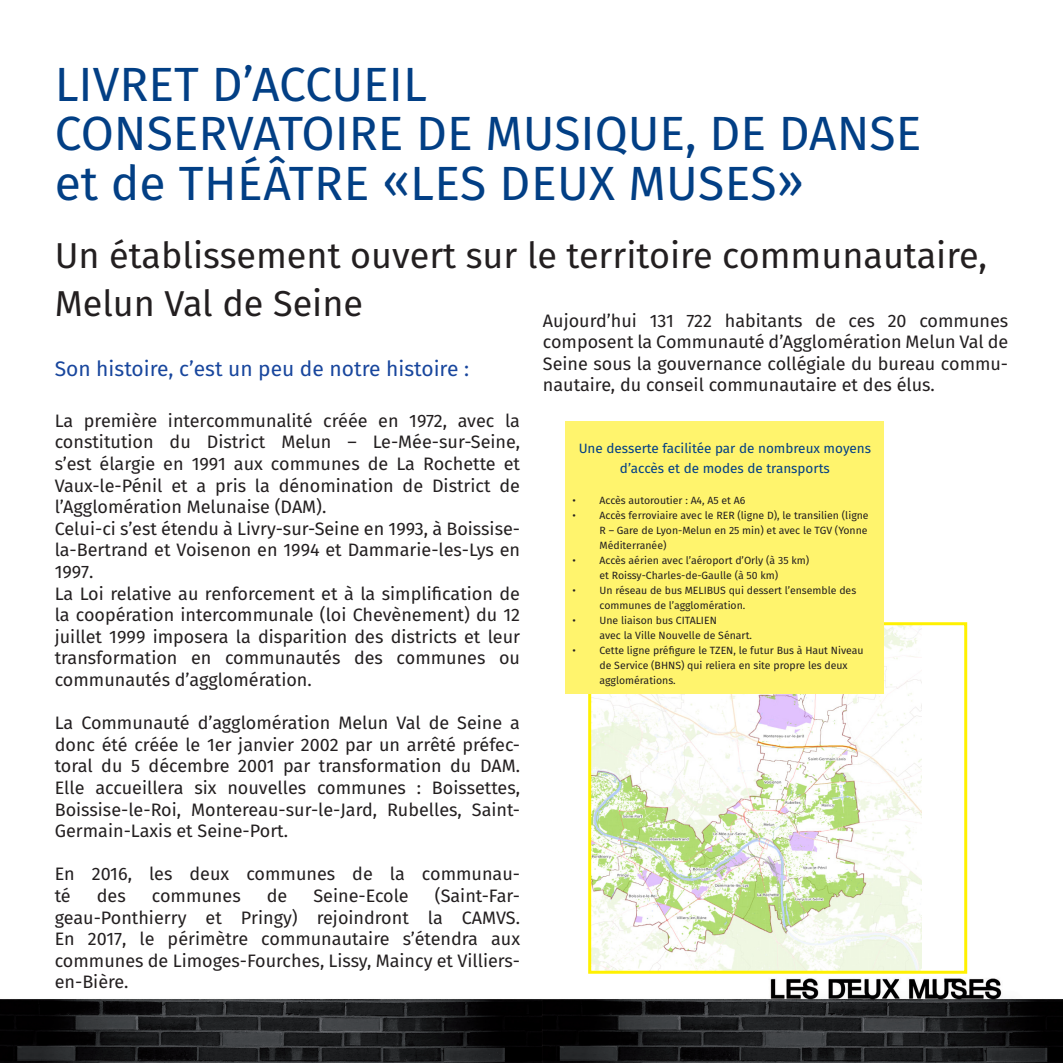
<style>
.page{position:relative;width:1063px;height:1063px;background:#fff}
.page>*{position:absolute;margin:0;border:0;box-sizing:border-box;transform-origin:0 0}
.Le_titre{font:48px/49.5px "Fira Sans";color:#023f85}
.titre_simple{font:36px "Fira Sans";color:#231f20}
.Les_cylces{font:21px "Fira Sans";color:#18469d}
.texte_standard{font:18px/21.6px "Fira Sans";color:#231f20;text-align:justify}
.Le_titre-2{font:13.5px/19.8px "Fira Sans";color:#023f85;text-align:center}
.t1{font:10.5px/15px "Fira Sans";color:#231f20}
</style>
<div class="page">
<img style="left:0;top:421px;width:1063px;height:642px">
<img style="left:592px;top:626px;width:329px;height:344px">
<div style="left:588px;top:622px;width:379px;height:352px;border:3px solid #fff101"></div>
<div style="left:566px;top:422px;width:318px;height:272px;background:#fff46d"></div>
<p class="Le_titre" style="left:55px;top:58px;width:374px">LIVRET D’ACCUEIL</p>
<p class="Le_titre" style="left:55px;top:107px;width:868px">CONSERVATOIRE DE MUSIQUE, DE DANSE et de THÉÂTRE «LES DEUX MUSES»</p>
<p class="titre_simple" style="left:55px;top:228px;width:934px">Un établissement ouvert sur le territoire communautaire,</p>
<p class="titre_simple" style="left:55px;top:277px;width:310px">Melun Val de Seine</p>
<p class="texte_standard" style="left:543px;top:309px;width:467px">Aujourd’hui 131 722 habitants de ces 20 communes composent la Communauté d’Agglomération Melun Val de Seine sous la gouvernance collégiale du bureau commu&shy;nautaire, du conseil communautaire et des élus.</p>
<p class="Les_cylces" style="left:55px;top:353px;width:416px">Son histoire, c’est un peu de notre histoire :</p>
<p class="texte_standard" style="left:55px;top:409px;width:467px">La première intercommunalité créée en 1972, avec la constitution du District Melun – Le-Mée-sur-Seine, s’est élargie en 1991 aux communes de La Rochette et Vaux-le-Pénil et a pris la dénomination de District de l’Agglomération Melunaise (DAM).</p>
<p class="texte_standard" style="left:55px;top:517px;width:467px">Celui-ci s’est étendu à Livry-sur-Seine en 1993, à Boissise&shy;la-Bertrand et Voisenon en 1994 et Dammarie-les-Lys en 1997.</p>
<p class="texte_standard" style="left:55px;top:582px;width:467px">La Loi relative au renforcement et à la simplification de la coopération intercommunale (loi Chevènement) du 12 juillet 1999 imposera la disparition des districts et leur transformation en communautés des communes ou communautés d’agglomération.</p>
<p class="texte_standard" style="left:55px;top:712px;width:467px">La Communauté d’agglomération Melun Val de Seine a donc été créée le 1er janvier 2002 par un arrêté préfec&shy;toral du 5 décembre 2001 par transformation du DAM.<br>Elle accueillera six nouvelles communes : Boissettes, Boissise-le-Roi, Montereau-sur-le-Jard, Rubelles, Saint-Germain-Laxis et Seine-Port.</p>
<p class="texte_standard" style="left:55px;top:863px;width:467px">En 2016, les deux communes de la communau&shy;té</p>
<p class="Le_titre-2" style="left:579px;top:438px;width:294px">Une desserte facilitée par de nombreux moyens d’accès et de modes de transports</p>
<p class="t1" style="left:573px;top:493px;width:174px">• Accès autoroutier : A4, A5 et A6</p>
<p class="t1" style="left:600px;top:508px;width:271px;text-align:justify;text-indent:-27px">• Accès ferroviaire avec le RER (ligne D), le transilien (ligne R – Gare de Lyon-Melun en 25 min) et avec le TGV (Yonne Méditerranée)</p>
<p class="t1" style="left:573px;top:553px;width:238px;text-align:center">• Accès aérien avec l’aéroport d’Orly (à 35 km) et Roissy-Charles-de-Gaulle (à 50 km)</p>
<p class="t1" style="left:600px;top:583px;width:258px;text-indent:-27px">• Un réseau de bus MELIBUS qui dessert l’ensemble des communes de l’agglomération.</p>
<p class="t1" style="left:600px;top:613px;width:154px;text-indent:-27px">• Une liaison bus CITALIEN<br>avec la Ville Nouvelle de Sénart.</p>
<p class="t1" style="left:600px;top:643px;width:266px;text-indent:-27px">• Cette ligne préfigure le TZEN, le futur Bus à Haut Niveau de Service (BHNS) qui reliera en site propre les deux agglomérations.</p>
<p class="texte_standard" style="left:55px;top:884px;width:467px;text-indent:380px">(Saint-Far&shy;geau-Ponthierry et Pringy) rejoindront la CAMVS.<br>En 2017, le périmètre communautaire s’étendra aux communes de Limoges-Fourches, Lissy, Maincy et Villiers&shy;en-Bière.</p>
<p class="texte_standard" style="left:97px;top:884px;width:30px">des</p>
<p class="texte_standard" style="left:152px;top:884px;width:90px">communes</p>
<p class="texte_standard" style="left:267px;top:884px;width:22px">de</p>
<p class="texte_standard" style="left:313px;top:884px;width:97px">Seine-Ecole</p>
</div>
